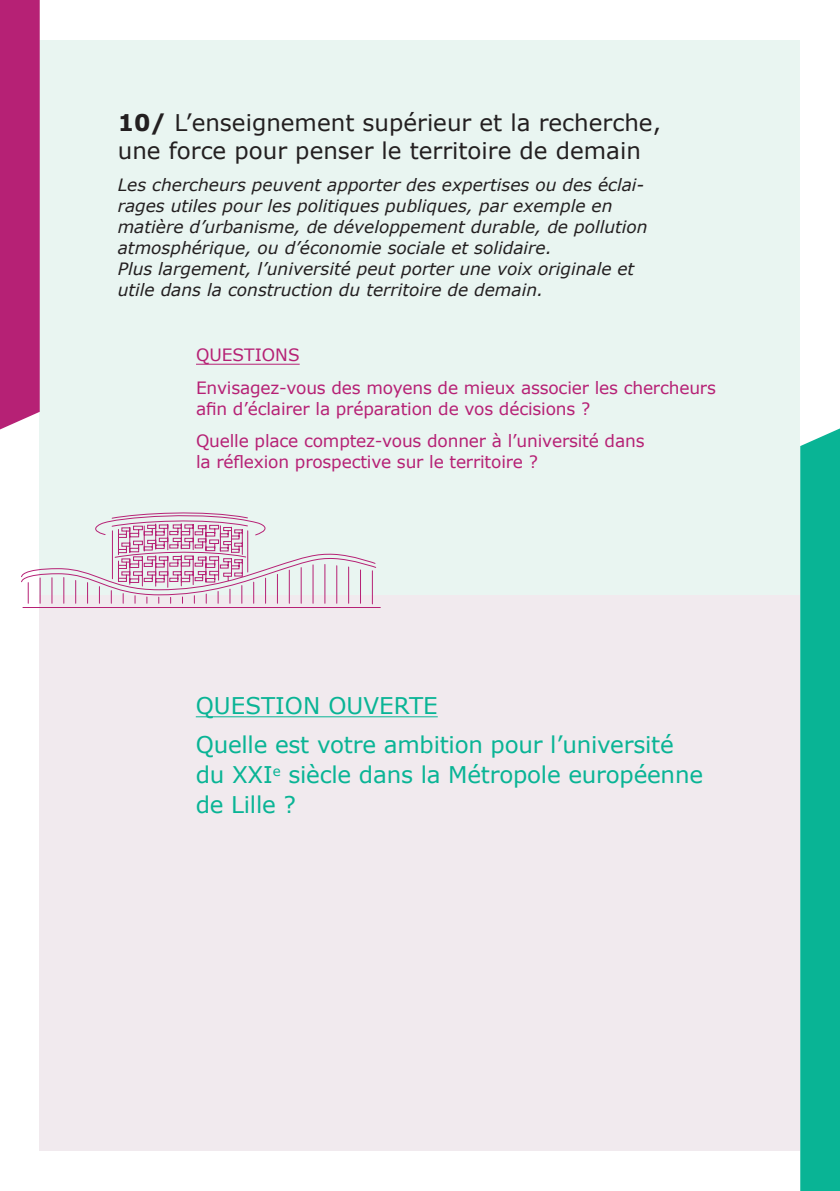
<style>
.page{position:relative;width:840px;height:1191px;background:#fff}
.page>*{position:absolute;margin:0;border:0;box-sizing:border-box;transform-origin:0 0}
.t1{font:23px/39.4px "Verdana";letter-spacing:-.01em;color:#09b495}
.t2{font:23px/28px "Verdana";color:#231f20}
.t3{font:italic 17px/21px "Verdana";color:#231f20}
.t4{font:17px/32.4px "Verdana";letter-spacing:-.01em;color:#b62175}
.s1{font-weight:700}
</style>
<div class="page">
<div style="left:40px;top:40px;width:759px;height:555px;background:#e9f5f1"></div>
<div style="left:40px;top:595px;width:759px;height:555px;background:#f1eaee"></div>
<div style="left:799px;top:428px;width:40px;height:763px;background:#09b495"></div>
<div style="left:0;top:0;width:40px;height:429px;background:#b62175"></div>
<svg style="left:21px;top:509px;width:360px;height:99px"></svg>
<hr style="left:196px;top:716px;width:241px;height:1px;background:#09b495">
<hr style="left:196px;top:364px;width:103px;height:1px;background:#b62175">
<h1 class="t2" style="left:118px;top:109px;width:544px"><span class="s1">10/</span> L’enseignement supérieur et la recherche, une force pour penser le territoire de demain</h1>
<p class="t3" style="left:118px;top:175px;width:531px">Les chercheurs peuvent apporter des expertises ou des éclai&shy;rages utiles pour les politiques publiques, par exemple en matière d’urbanisme, de développement durable, de pollution atmosphérique, ou d’économie sociale et solidaire.<br>Plus largement, l’université peut porter une voix originale et utile dans la construction du territoire de demain.</p>
<p class="t4" style="left:196px;top:339px;width:521px">QUESTIONS<br>Envisagez-vous des moyens de mieux associer les chercheurs</p>
<p class="t4" style="left:196px;top:392px;width:450px">afin d’éclairer la préparation de vos décisions ?<br>Quelle place comptez-vous donner à l’université dans</p>
<p class="t4" style="left:196px;top:446px;width:343px">la réflexion prospective sur le territoire ?</p>
<h1 class="t1" style="left:196px;top:686px;width:479px">QUESTION OUVERTE<br>Quelle est votre ambition pour l’université</h1>
<h1 class="t1" style="left:196px;top:760px;width:508px;line-height:30px">du XXI<sup>e</sup> siècle dans la Métropole européenne de Lille ?</h1>
</div>
